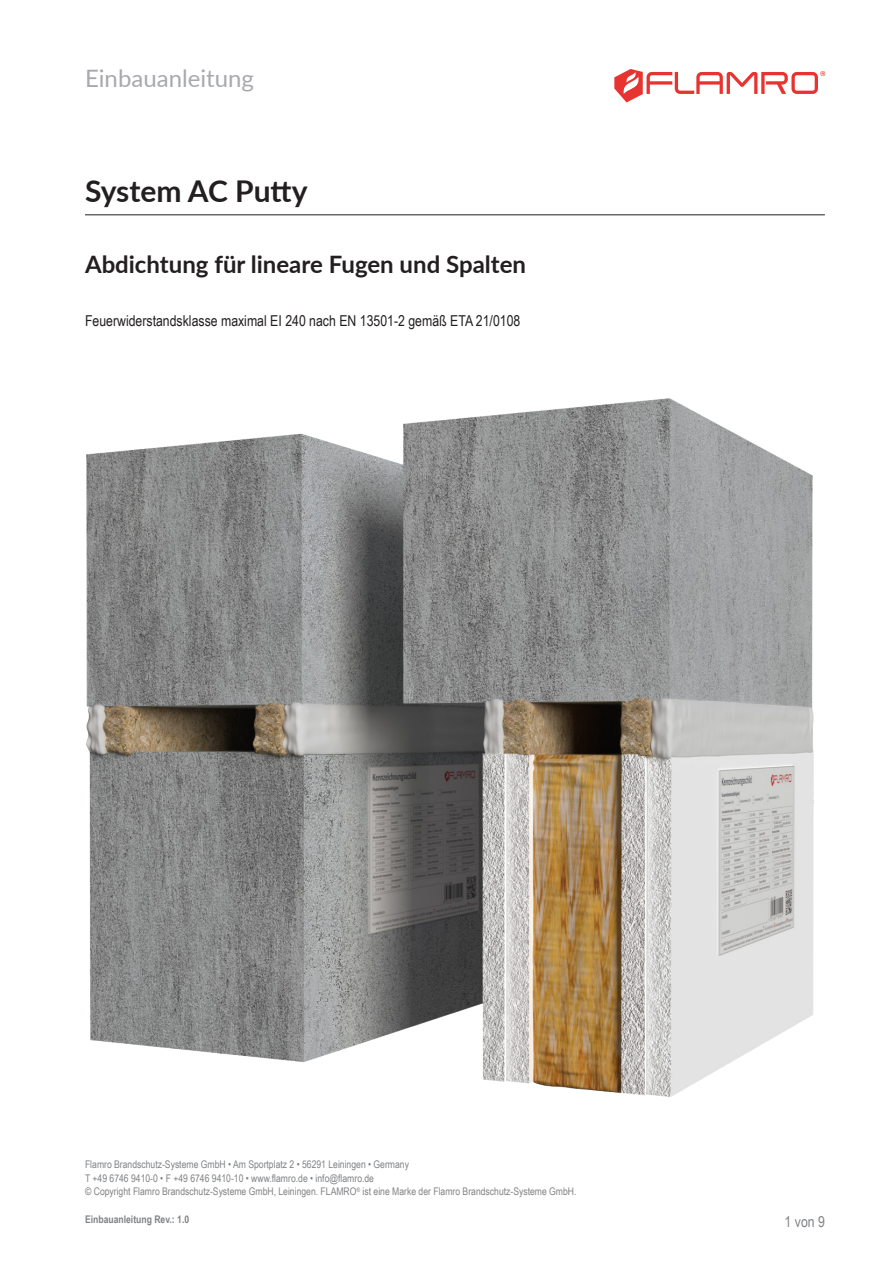
<style>
.page{position:relative;width:893px;height:1263px;background:#fff}
.page>*{position:absolute;margin:0;border:0;box-sizing:border-box;transform-origin:0 0}
.p___HL_Dokument{font:700 30px "Lato";letter-spacing:-.005em;color:#231f20}
.p___HL_Gruppierung{font:700 24px "Lato";color:#231f20}
.t1{font:24px "Lato";color:#a8a9ad}
.p___Deckblatt_Textrahmen{font:15px "Arial Narrow";color:#231f20}
.t2{font:15px "Arial Narrow";color:#808285}
.t3{font:10.5px/13.6px "Arial Narrow";color:#808285}
.p___Footer_links{font:700 10.5px "Arial Narrow";color:#808285}
</style>
<div class="page">
<img style="left:86px;top:398px;width:728px;height:699px">
<hr style="left:85px;top:214px;width:740px;height:1px;background:#231f20">
<svg style="left:614px;top:69px;width:211px;height:33px"></svg>
<h2 class="t1" style="left:85px;top:61px;width:170px">Einbauanleitung</h2>
<p class="p___HL_Dokument" style="left:85px;top:169px;width:224px">System AC Putty</p>
<p class="p___HL_Gruppierung" style="left:85px;top:247px;width:443px">Abdichtung für lineare Fugen und Spalten</p>
<p class="p___Deckblatt_Textrahmen" style="left:85px;top:309px;width:437px">Feuerwiderstandsklasse maximal EI 240 nach EN 13501-2 gemäß ETA 21/0108</p>
<p class="t3" style="left:85px;top:1157px;width:493px">Flamro Brandschutz-Systeme GmbH • Am Sportplatz 2 • 56291 Leiningen • Germany<br>T +49 6746 9410-0 • F +49 6746 9410-10 • www.flamro.de • info@flamro.de<br>© Copyright Flamro Brandschutz-Systeme GmbH, Leiningen. FLAMRO<sup>®</sup> ist eine Marke der Flamro Brandschutz-Systeme GmbH.</p>
<p class="p___Footer_links" style="left:85px;top:1212px;width:106px">Einbauanleitung Rev.: 1.0</p>
<h3 class="t2" style="left:785px;top:1210px;width:42px">1 von 9</h3>
</div>
